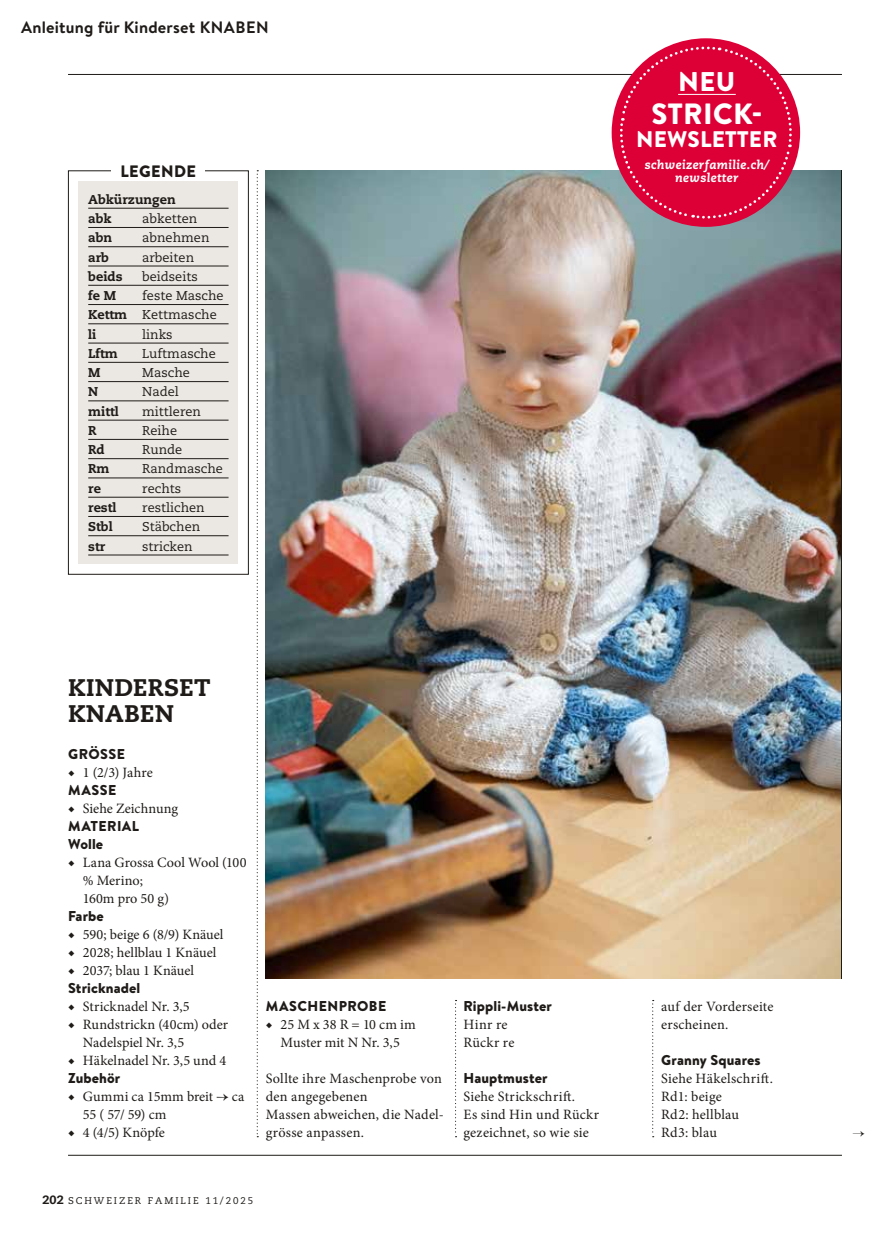
<style>
.page{position:relative;width:893px;height:1234px;background:#fff}
.page>*{position:absolute;margin:0;border:0;box-sizing:border-box;transform-origin:0 0}
.t1{font:900 29.25px "Brandon Grotesque";letter-spacing:.01em;color:#fff}
.t2{font:900 27px "Brandon Grotesque";color:#fff}
.t3{font:800 24px/25.5px "Caecilia";letter-spacing:.02em;color:#1e1b18}
.t4{font:900 22.5px "Brandon Grotesque";letter-spacing:.01em;color:#fff}
.t5{font:700 16.5px "Brandon Text";letter-spacing:.01em;color:#1e1b18}
.t6{font:900 16.5px "Brandon Text";letter-spacing:.025em;color:#1e1b18}
.t7{font:14.25px/18px "Minion Pro";letter-spacing:.01em;color:#1e1b18}
.t8{font:900 14.25px/18px "Brandon Text";letter-spacing:.01em;color:#1e1b18}
.t9{font:900 14.25px "Brandon Text";letter-spacing:.03em;color:#1e1b18}
.t10{font:12.75px/19.2px "Caecilia";color:#1e1b18}
.t11{font:800 12.75px/19.2px "Caecilia";color:#1e1b18}
.t12{font:italic 800 12.15px/13.5px "Caecilia";letter-spacing:.03em;color:#fff;text-align:center}
.t13{font:9.75px "Caecilia";letter-spacing:.2em;color:#1e1b18}
.s1{font-weight:800}
.s2{font-weight:800;font-size:12px}
</style>
<div class="page">
<hr style="left:68px;top:1154px;width:774px;height:1px;background:#1e1b18">
<hr style="left:68px;top:74px;width:774px;height:1px;background:#1e1b18">
<img style="left:266px;top:170px;width:575px;height:808px">
<svg style="left:257px;top:170px;width:1px;height:965px"></svg>
<svg style="left:455px;top:1000px;width:2px;height:133px"></svg>
<svg style="left:652px;top:1000px;width:2px;height:133px"></svg>
<div style="left:68px;top:170px;width:181px;height:404px;border:1px solid #1e1b18"></div>
<div style="left:112px;top:165px;width:93px;height:11px;background:#fff"></div>
<div style="left:79px;top:181px;width:159px;height:383px;background:#ebe7e3"></div>
<hr style="left:88px;top:208px;width:141px;height:1px;background:#1e1b18">
<hr style="left:88px;top:227px;width:141px;height:1px;background:#1e1b18">
<hr style="left:88px;top:246px;width:141px;height:1px;background:#1e1b18">
<hr style="left:88px;top:266px;width:141px;height:1px;background:#1e1b18">
<hr style="left:88px;top:285px;width:141px;height:1px;background:#1e1b18">
<hr style="left:88px;top:304px;width:141px;height:1px;background:#1e1b18">
<hr style="left:88px;top:323px;width:141px;height:1px;background:#1e1b18">
<hr style="left:88px;top:343px;width:141px;height:1px;background:#1e1b18">
<hr style="left:88px;top:362px;width:141px;height:1px;background:#1e1b18">
<hr style="left:88px;top:381px;width:141px;height:1px;background:#1e1b18">
<hr style="left:88px;top:400px;width:141px;height:1px;background:#1e1b18">
<hr style="left:88px;top:420px;width:141px;height:1px;background:#1e1b18">
<hr style="left:88px;top:439px;width:141px;height:1px;background:#1e1b18">
<hr style="left:88px;top:458px;width:141px;height:1px;background:#1e1b18">
<hr style="left:88px;top:477px;width:141px;height:1px;background:#1e1b18">
<hr style="left:88px;top:497px;width:141px;height:1px;background:#1e1b18">
<hr style="left:88px;top:516px;width:141px;height:1px;background:#1e1b18">
<hr style="left:88px;top:535px;width:141px;height:1px;background:#1e1b18">
<hr style="left:88px;top:554px;width:141px;height:1px;background:#1e1b18">
<div style="left:612px;top:38px;width:188px;height:189px;background:#dd0037;border-radius:50%"></div>
<svg style="left:617px;top:44px;width:177px;height:177px"></svg>
<hr style="left:678px;top:94px;width:58px;height:1px;background:#fff">
<p class="t5" style="left:21px;top:16px;width:249px">Anleitung für Kinderset KNABEN</p>
<p class="t6" style="left:120px;top:159px;width:77px">LEGENDE</p>
<p class="t11" style="left:88px;top:190px;width:89px">Abkürzungen abk</p>
<p class="t10" style="left:142px;top:209px;width:57px">abketten</p>
<p class="t11" style="left:88px;top:228px;width:26px">abn</p>
<p class="t10" style="left:142px;top:228px;width:69px">abnehmen</p>
<p class="t11" style="left:88px;top:247px;width:22px">arb</p>
<p class="t10" style="left:142px;top:248px;width:53px">arbeiten</p>
<p class="t11" style="left:88px;top:267px;width:36px">beids</p>
<p class="t10" style="left:142px;top:267px;width:57px">beidseits</p>
<p class="t11" style="left:88px;top:286px;width:29px">fe M</p>
<p class="t10" style="left:88px;top:286px;width:137px;text-indent:54px">feste Masche<br><span class="s1">Kettm</span> Kettmasche <span class="s1">li</span></p>
<p class="t10" style="left:142px;top:325px;width:32px">links</p>
<p class="t11" style="left:88px;top:344px;width:31px">Lftm</p>
<p class="t10" style="left:142px;top:344px;width:75px">Luftmasche</p>
<p class="t11" style="left:88px;top:363px;width:14px">M</p>
<p class="t10" style="left:142px;top:363px;width:49px">Masche</p>
<p class="t11" style="left:88px;top:382px;width:12px">N</p>
<p class="t10" style="left:142px;top:382px;width:38px">Nadel</p>
<p class="t11" style="left:88px;top:401px;width:32px">mittl</p>
<p class="t10" style="left:142px;top:402px;width:60px">mittleren</p>
<p class="t11" style="left:88px;top:421px;width:10px">R</p>
<p class="t10" style="left:142px;top:421px;width:36px">Reihe</p>
<p class="t11" style="left:88px;top:440px;width:18px">Rd</p>
<p class="t10" style="left:142px;top:440px;width:42px">Runde</p>
<p class="t11" style="left:88px;top:459px;width:23px">Rm</p>
<p class="t10" style="left:142px;top:459px;width:82px">Randmasche</p>
<p class="t11" style="left:88px;top:478px;width:14px">re</p>
<p class="t10" style="left:142px;top:479px;width:40px">rechts</p>
<p class="t11" style="left:88px;top:498px;width:30px">restl</p>
<p class="t10" style="left:142px;top:498px;width:64px">restlichen</p>
<p class="t11" style="left:88px;top:517px;width:26px">Stbl</p>
<p class="t10" style="left:142px;top:517px;width:60px">Stäbchen</p>
<p class="t11" style="left:88px;top:536px;width:18px">str</p>
<p class="t10" style="left:142px;top:536px;width:52px">stricken</p>
<h2 class="t2" style="left:678px;top:63px;width:59px">NEU</h2>
<h1 class="t1" style="left:652px;top:94px;width:112px">STRICK-</h1>
<h3 class="t4" style="left:636px;top:123px;width:143px">NEWSLETTER</h3>
<p class="t12" style="left:645px;top:158px;width:126px">schweizerfamilie.ch/ newsletter</p>
<h3 class="t3" style="left:68px;top:675px;width:144px">KINDERSET<br>KNABEN</h3>
<p class="t8" style="left:68px;top:744px;width:58px">GRÖSSE</p>
<p class="t7" style="left:68px;top:763px;width:86px">◆ 1 (2/3) Jahre</p>
<p class="t8" style="left:68px;top:780px;width:50px">MASSE</p>
<p class="t7" style="left:68px;top:799px;width:112px">◆ Siehe Zeichnung</p>
<p class="t8" style="left:68px;top:816px;width:73px">MATERIAL<br>Wolle</p>
<p class="t7" style="left:83px;top:853px;width:165px;text-indent:-15px">◆ Lana Grossa Cool Wool (100 % Merino;<br>160m pro 50 g)</p>
<p class="t8" style="left:68px;top:906px;width:37px">Farbe</p>
<p class="t7" style="left:68px;top:925px;width:157px">◆ 590; beige 6 (8/9) Knäuel</p>
<p class="t7" style="left:68px;top:943px;width:150px">◆ 2028; hellblau 1 Knäuel</p>
<p class="t7" style="left:68px;top:961px;width:128px">◆ 2037; blau 1 Knäuel</p>
<p class="t8" style="left:68px;top:978px;width:74px">Stricknadel</p>
<p class="t7" style="left:68px;top:997px;width:123px">◆ Stricknadel Nr. 3,5</p>
<p class="t7" style="left:83px;top:1015px;width:147px;text-indent:-15px">◆ Rundstrickn (40cm) oder<br>Nadelspiel Nr. 3,5</p>
<p class="t7" style="left:68px;top:1051px;width:160px">◆ Häkelnadel Nr. 3,5 und 4</p>
<p class="t8" style="left:68px;top:1068px;width:54px">Zubehör</p>
<p class="t7" style="left:83px;top:1087px;width:163px;text-indent:-15px">◆ Gummi ca 15mm breit → ca<br>55 ( 57/ 59) cm</p>
<p class="t7" style="left:68px;top:1123px;width:98px">◆ 4 (4/5) Knöpfe</p>
<p class="t9" style="left:266px;top:995px;width:122px">MASCHENPROBE</p>
<p class="t7" style="left:266px;top:1015px;width:152px;text-align:center">◆ 25 M x 38 R = 10 cm im<br>Muster mit N Nr. 3,5</p>
<p class="t7" style="left:266px;top:1069px;width:180px">Sollte ihre Maschenprobe von den angegebenen<br>Massen abweichen, die Nadel&shy;grösse anpassen.</p>
<p class="t8" style="left:463px;top:996px;width:90px">Rippli-Muster</p>
<p class="t7" style="left:463px;top:1015px;width:52px">Hinr re<br>Rückr re</p>
<p class="t8" style="left:463px;top:1068px;width:86px">Hauptmuster</p>
<p class="t7" style="left:463px;top:1087px;width:137px">Siehe Strickschrift.<br>Es sind Hin und Rückr gezeichnet, so wie sie</p>
<p class="t13" style="left:43px;top:1194px;width:212px"><span class="s2">202</span> SCHWEIZER FAMILIE 11/2025</p>
<p class="t7" style="left:661px;top:997px;width:114px">auf der Vorderseite erscheinen.</p>
<p class="t8" style="left:661px;top:1050px;width:101px">Granny Squares</p>
<p class="t7" style="left:661px;top:1069px;width:113px">Siehe Häkelschrift.<br>Rd1: beige<br>Rd2: hellblau<br>Rd3: blau</p>
</div>
